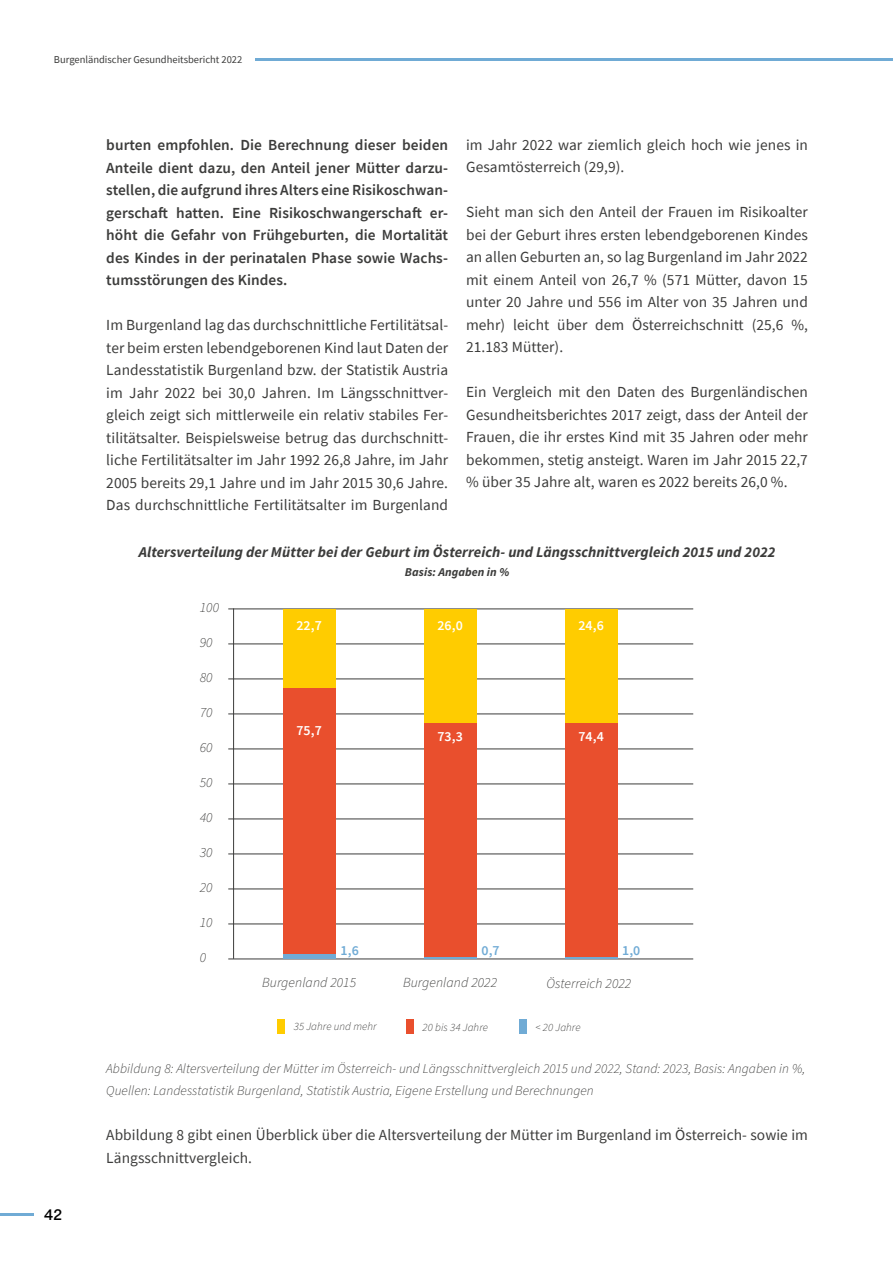
<style>
.page{position:relative;width:893px;height:1263px;background:#fff}
.page>*{position:absolute;margin:0;border:0;box-sizing:border-box;transform-origin:0 0}
.t1{font:15.3px/22.5px "Source Sans Pro";letter-spacing:.005em;color:#3c3c3b;text-align:justify}
.t2{font:600 15.3px/22.5px "Source Sans Pro";letter-spacing:.005em;color:#3c3c3b;text-align:justify}
.t3{font:500 15.3px "New Panam Skyline";color:#000}
.t4{font:italic 700 15px "Source Sans Pro";letter-spacing:.005em;color:#3c3c3b}
.t5{font:italic 300 13.95px "Source Sans Pro";letter-spacing:.005em;color:#3c3c3b}
.t6{font:600 13.95px "Source Sans Pro";letter-spacing:.005em;color:#fff}
.t7{font:600 13.95px "Source Sans Pro";color:#70abd5}
.t8{font:italic 300 13.5px/22.5px "Source Sans Pro";letter-spacing:.005em;color:#3c3c3b}
.t9{font:italic 700 12px "Source Sans Pro";letter-spacing:.005em;color:#3c3c3b}
.t10{font:italic 300 11.1px "Source Sans Pro";letter-spacing:.005em;color:#3c3c3b}
.t11{font:10.5px "Source Sans Pro";color:#3c3c3b}
</style>
<div class="page">
<hr style="left:256px;top:58px;width:637px;height:3px;background:#70abd5">
<hr style="left:0;top:1213px;width:34px;height:3px;background:#70abd5">
<hr style="left:228px;top:608px;width:465px;height:1px;background:#3c3c3b">
<hr style="left:228px;top:643px;width:465px;height:1px;background:#3c3c3b">
<hr style="left:228px;top:678px;width:465px;height:1px;background:#3c3c3b">
<hr style="left:228px;top:713px;width:465px;height:1px;background:#3c3c3b">
<hr style="left:228px;top:748px;width:465px;height:1px;background:#3c3c3b">
<hr style="left:228px;top:783px;width:465px;height:1px;background:#3c3c3b">
<hr style="left:228px;top:818px;width:465px;height:1px;background:#3c3c3b">
<hr style="left:228px;top:853px;width:465px;height:1px;background:#3c3c3b">
<hr style="left:228px;top:888px;width:465px;height:1px;background:#3c3c3b">
<hr style="left:228px;top:923px;width:465px;height:1px;background:#3c3c3b">
<hr style="left:228px;top:958px;width:465px;height:1px;background:#3c3c3b">
<hr style="left:233px;top:608px;width:1px;height:351px;background:#3c3c3b">
<div style="left:283px;top:954px;width:52px;height:5px;background:#70abd5"></div>
<hr style="left:424px;top:957px;width:52px;height:1px;background:#70abd5">
<hr style="left:565px;top:956px;width:52px;height:2px;background:#70abd5">
<div style="left:283px;top:688px;width:52px;height:266px;background:#e94f2d"></div>
<div style="left:424px;top:719px;width:52px;height:238px;background:#e94f2d"></div>
<div style="left:565px;top:723px;width:52px;height:233px;background:#e94f2d"></div>
<div style="left:283px;top:610px;width:52px;height:78px;background:#fc0"></div>
<div style="left:424px;top:610px;width:52px;height:113px;background:#fc0"></div>
<div style="left:565px;top:610px;width:52px;height:113px;background:#fc0"></div>
<div style="left:277px;top:1019px;width:8px;height:14px;background:#fc0"></div>
<div style="left:406px;top:1019px;width:8px;height:15px;background:#e94f2d"></div>
<div style="left:519px;top:1019px;width:7px;height:15px;background:#70abd5"></div>
<p class="t11" style="left:54px;top:53px;width:190px">Burgenländischer Gesundheitsbericht 2022</p>
<p class="t2" style="left:106px;top:134px;width:343px">burten empfohlen. Die Berechnung dieser beiden Anteile dient dazu, den Anteil jener Mütter darzu&shy;stellen, die aufgrund ihres Alters eine Risikoschwan&shy;gerschaft hatten. Eine Risikoschwangerschaft er&shy;höht die Gefahr von Frühgeburten, die Mortalität des Kindes in der perinatalen Phase sowie Wachs&shy;tumsstörungen des Kindes.</p>
<p class="t1" style="left:106px;top:314px;width:343px">Im Burgenland lag das durchschnittliche Fertilitätsal&shy;ter beim ersten lebendgeborenen Kind laut Daten der Landesstatistik Burgenland bzw. der Statistik Austria im Jahr 2022 bei 30,0 Jahren. Im Längsschnittver&shy;gleich zeigt sich mittlerweile ein relativ stabiles Fer&shy;tilitätsalter. Beispielsweise betrug das durchschnitt&shy;liche Fertilitätsalter im Jahr 1992 26,8 Jahre, im Jahr 2005 bereits 29,1 Jahre und im Jahr 2015 30,6 Jahre.<br>Das durchschnittliche Fertilitätsalter im Burgenland</p>
<p class="t1" style="left:466px;top:134px;width:343px">im Jahr 2022 war ziemlich gleich hoch wie jenes in<br>Gesamtösterreich (29,9).</p>
<p class="t1" style="left:466px;top:201px;width:343px">Sieht man sich den Anteil der Frauen im Risikoalter bei der Geburt ihres ersten lebendgeborenen Kindes an allen Geburten an, so lag Burgenland im Jahr 2022 mit einem Anteil von 26,7 % (571 Mütter, davon 15 unter 20 Jahre und 556 im Alter von 35 Jahren und mehr) leicht über dem Österreichschnitt (25,6 %, 21.183 Mütter).</p>
<p class="t1" style="left:466px;top:381px;width:343px">Ein Vergleich mit den Daten des Burgenländischen Gesundheitsberichtes 2017 zeigt, dass der Anteil der Frauen, die ihr erstes Kind mit 35 Jahren oder mehr bekommen, stetig ansteigt. Waren im Jahr 2015 22,7 % über 35 Jahre alt, waren es 2022 bereits 26,0 %.</p>
<p class="t4" style="left:139px;top:542px;width:638px">Altersverteilung der Mütter bei der Geburt im Österreich- und Längsschnittvergleich 2015 und 2022</p>
<p class="t9" style="left:405px;top:564px;width:106px">Basis: Angaben in %</p>
<p class="t5" style="left:200px;top:598px;width:21px">100</p>
<p class="t5" style="left:200px;top:633px;width:14px">90</p>
<p class="t5" style="left:200px;top:668px;width:14px">80</p>
<p class="t5" style="left:200px;top:703px;width:14px">70</p>
<p class="t5" style="left:200px;top:738px;width:14px">60</p>
<p class="t5" style="left:200px;top:773px;width:14px">50</p>
<p class="t5" style="left:200px;top:808px;width:14px">40</p>
<p class="t5" style="left:200px;top:843px;width:14px">30</p>
<p class="t5" style="left:200px;top:878px;width:14px">20</p>
<p class="t5" style="left:200px;top:913px;width:14px">10</p>
<p class="t5" style="left:200px;top:948px;width:8px">0</p>
<p class="t6" style="left:296px;top:616px;width:27px">22,7</p>
<p class="t6" style="left:437px;top:616px;width:27px">26,0</p>
<p class="t6" style="left:578px;top:616px;width:27px">24,6</p>
<p class="t6" style="left:296px;top:721px;width:27px">75,7</p>
<p class="t6" style="left:437px;top:727px;width:27px">73,3</p>
<p class="t6" style="left:578px;top:727px;width:27px">74,4</p>
<p class="t7" style="left:341px;top:941px;width:20px">1,6</p>
<p class="t7" style="left:481px;top:941px;width:20px">0,7</p>
<p class="t7" style="left:622px;top:941px;width:20px">1,0</p>
<p class="t5" style="left:262px;top:973px;width:96px">Burgenland 2015</p>
<p class="t5" style="left:403px;top:973px;width:96px">Burgenland 2022</p>
<p class="t5" style="left:546px;top:974px;width:86px">Österreich 2022</p>
<p class="t10" style="left:294px;top:1019px;width:84px">35 Jahre und mehr</p>
<p class="t10" style="left:423px;top:1020px;width:67px">20 bis 34 Jahre</p>
<p class="t10" style="left:535px;top:1020px;width:47px">&lt; 20 Jahre</p>
<p class="t3" style="left:44px;top:1205px;width:19px">42</p>
<p class="t8" style="left:106px;top:1057px;width:700px">Abbildung 8: Altersverteilung der Mütter im Österreich- und Längsschnittvergleich 2015 und 2022, Stand: 2023, Basis: Angaben in %,<br>Quellen: Landesstatistik Burgenland, Statistik Austria, Eigene Erstellung und Berechnungen</p>
<p class="t1" style="left:106px;top:1124px;width:703px">Abbildung 8 gibt einen Überblick über die Altersverteilung der Mütter im Burgenland im Österreich- sowie im<br>Längsschnittvergleich.</p>
</div>
